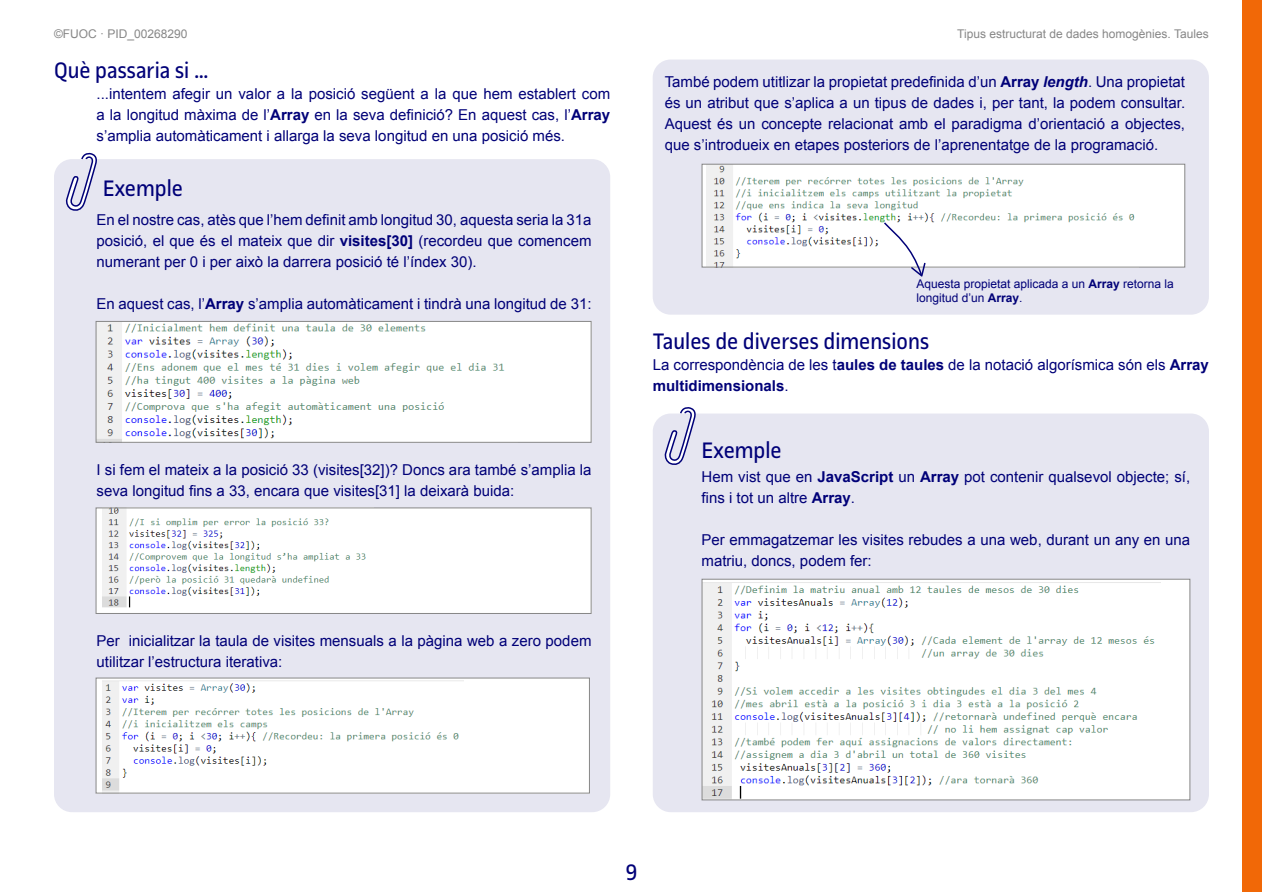
<style>
.page{position:relative;width:1263px;height:893px;background:#fff}
.page>*{position:absolute;margin:0;border:0;box-sizing:border-box;transform-origin:0 0}
.TITULO_NIVEL3{font:24px "UOC Sans";color:#000078}
.Texto_general{font:15px/21px "Arial";color:#000078}
.explicaciones{font:12px/13.5px "Arial";color:#000078}
.t1{font:12px "Arial";color:#878787}
.s1{font-weight:700}
.s2{font-weight:700;font-style:italic}
</style>
<div class="page">
<div style="left:1242px;top:1px;width:20px;height:891px;background:#f16807"></div>
<div style="left:653px;top:60px;width:556px;height:255px;background:#e6e6f1;border-radius:18px"></div>
<div style="left:702px;top:164px;width:483px;height:103px;background:#fff"></div>
<img style="left:706px;top:166px;width:429px;height:99px">
<div style="left:702px;top:164px;width:483px;height:103px;border:1px solid #878787"></div>
<div style="left:54px;top:159px;width:556px;height:653px;background:#e6e6f1;border-radius:18px"></div>
<div style="left:653px;top:413px;width:556px;height:399px;background:#e6e6f1;border-radius:18px"></div>
<svg style="left:65px;top:152px;width:32px;height:59px"></svg>
<svg style="left:664px;top:407px;width:34px;height:58px"></svg>
<div style="left:96px;top:321px;width:495px;height:121px;background:#fff"></div>
<img style="left:98px;top:323px;width:407px;height:118px">
<div style="left:96px;top:321px;width:495px;height:122px;border:1px solid #878787"></div>
<div style="left:96px;top:508px;width:495px;height:105px;background:#fff"></div>
<img style="left:102px;top:510px;width:264px;height:98px">
<div style="left:96px;top:508px;width:495px;height:106px;border:1px solid #878787"></div>
<div style="left:702px;top:579px;width:488px;height:221px;background:#fff"></div>
<img style="left:704px;top:582px;width:457px;height:216px">
<div style="left:702px;top:579px;width:488px;height:221px;border:1px solid #878787"></div>
<div style="left:96px;top:678px;width:493px;height:115px;background:#fff"></div>
<img style="left:103px;top:680px;width:360px;height:111px">
<div style="left:96px;top:678px;width:494px;height:115px;border:1px solid #878787"></div>
<svg style="left:882px;top:221px;width:43px;height:56px"></svg>
<p class="t1" style="left:54px;top:26px;width:135px">©FUOC · PID_00268290</p>
<p class="t1" style="left:957px;top:26px;width:253px">Tipus estructurat de dades homogènies. Taules</p>
<p class="TITULO_NIVEL3" style="left:54px;top:57px;width:156px">Què passaria si …</p>
<p class="Texto_general" style="left:97px;top:84px;width:515px;text-align:justify">...intentem afegir un valor a la posició següent a la que hem establert com a la longitud màxima de l’<span class="s1">Array</span> en la seva definició? En aquest cas, l’<span class="s1">Array </span>s’amplia automàticament i allarga la seva longitud en una posició més.</p>
<p class="TITULO_NIVEL3" style="left:103px;top:175px;width:82px">Exemple</p>
<p class="Texto_general" style="left:97px;top:210px;width:496px;text-align:justify">En el nostre cas, atès que l’hem definit amb longitud 30, aquesta seria la 31a posició, el que és el mateix que dir <span class="s1">visites[30]</span> (recordeu que comencem numerant per 0 i per això la darrera posició té l’índex 30).</p>
<p class="Texto_general" style="left:97px;top:294px;width:496px">En aquest cas, l’<span class="s1">Array</span> s’amplia automàticament i tindrà una longitud de 31:</p>
<p class="Texto_general" style="left:97px;top:459px;width:496px">I si fem el mateix a la posició 33 (visites[32])? Doncs ara també s’amplia la seva longitud fins a 33, encara que visites[31] la deixarà buida:</p>
<p class="Texto_general" style="left:97px;top:630px;width:496px">Per inicialitzar la taula de visites mensuals a la pàgina web a zero podem utilitzar l’estructura iterativa:</p>
<p class="Texto_general" style="left:665px;top:72px;width:522px;text-align:justify">També podem utitlizar la propietat predefinida d’un <span class="s1">Array</span> <span class="s2">length</span>. Una propietat és un atribut que s’aplica a un tipus de dades i, per tant, la podem consultar.<br>Aquest és un concepte relacionat amb el paradigma d’orientació a objectes, que s’introdueix en etapes posteriors de l’aprenentatge de la programació.</p>
<p class="explicaciones" style="left:916px;top:277px;width:259px">Aquesta propietat aplicada a un <span class="s1">Array</span> retorna la longitud d’un <span class="s1">Array</span>.</p>
<p class="TITULO_NIVEL3" style="left:653px;top:328px;width:278px">Taules de diverses dimensions</p>
<p class="Texto_general" style="left:653px;top:355px;width:558px">La correspondència de les t<span class="s1">aules de taules</span> de la notació algorísmica són els <span class="s1">Array multidimensionals</span>.</p>
<p class="TITULO_NIVEL3" style="left:702px;top:437px;width:82px">Exemple</p>
<p class="Texto_general" style="left:702px;top:466px;width:490px">Hem vist que en <span class="s1">JavaScript</span> un <span class="s1">Array</span> pot contenir qualsevol objecte; sí, fins i tot un altre <span class="s1">Array</span>.</p>
<p class="Texto_general" style="left:702px;top:529px;width:490px">Per emmagatzemar les visites rebudes a una web, durant un any en una matriu, doncs, podem fer:</p>
<h1 class="TITULO_NIVEL3" style="left:625px;top:859px;width:14px">9</h1>
</div>
